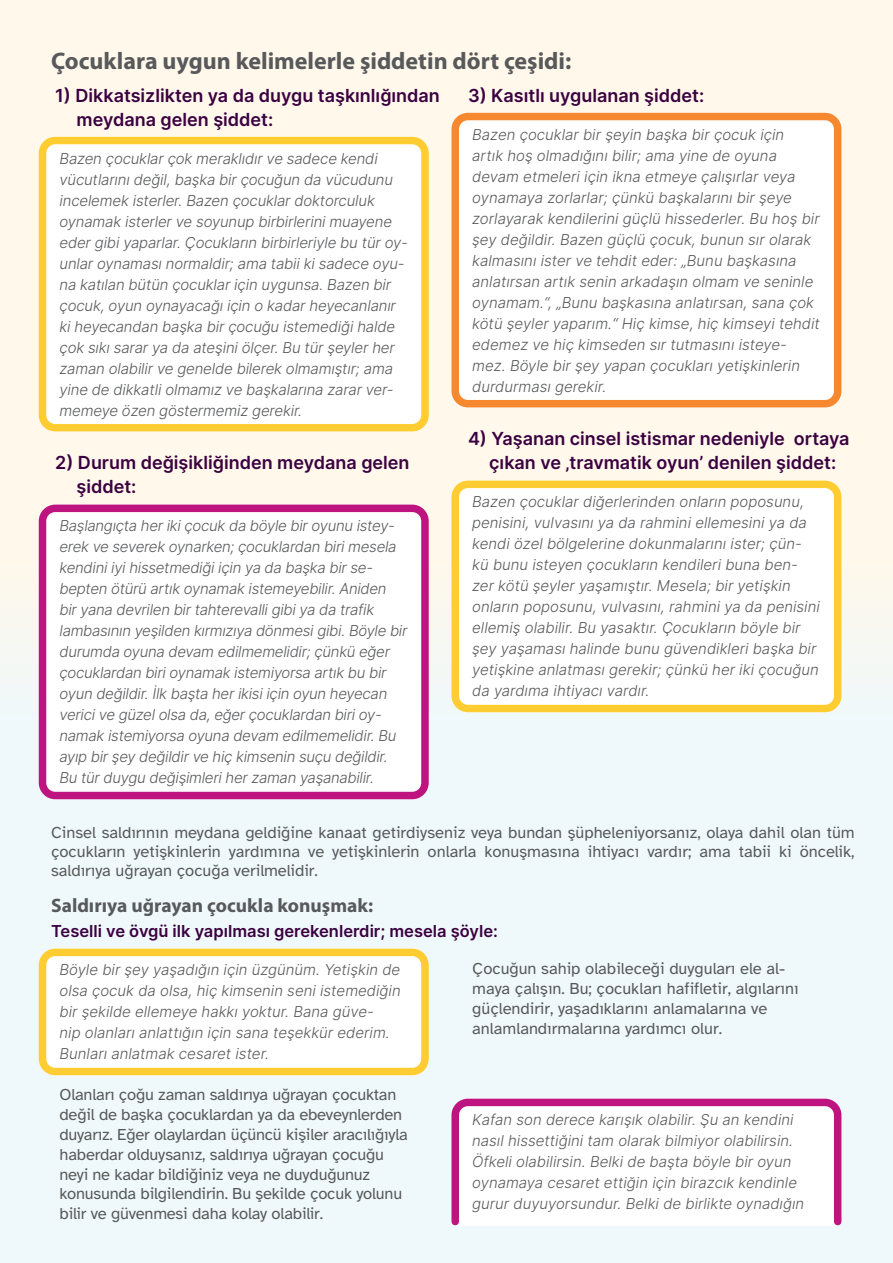
<style>
.page{position:relative;width:893px;height:1263px;background:#fff}
.page>*{position:absolute;margin:0;border:0;box-sizing:border-box;transform-origin:0 0}
.t1{font:700 24px "Myriad Pro";color:#58595b}
.t2{font:700 19.5px "Myriad Pro";color:#58595b}
.t3{font:600 18px/24px "Inter";color:#3b0040}
.t4{font:16.5px/19.8px "Atkinson Hyperlegible";letter-spacing:-.01em;color:#58595b}
.t5{font:600 16.5px "Inter";color:#3b0040}
.t6{font:italic 300 15px/21px "Inter";letter-spacing:-.005em;color:#58595b}
</style>
<div class="page">
<div style="left:0;top:0;width:893px;height:1263px;background:linear-gradient(to right,#f5f8f4,#f4f9f6)"></div>
<div style="left:43px;top:136px;width:382px;height:296px;background:#fff;border-radius:13px"></div>
<div style="left:39px;top:137px;width:390px;height:294px;border:8px solid #ffcc31;border-radius:13px"></div>
<div style="left:43px;top:504px;width:382px;height:296px;background:#fff;border-radius:13px"></div>
<div style="left:39px;top:505px;width:390px;height:294px;border:8px solid #be1480;border-radius:13px"></div>
<div style="left:455px;top:112px;width:383px;height:296px;background:#fff;border-radius:13px"></div>
<div style="left:451px;top:113px;width:390px;height:294px;border:8px solid #f6882f;border-radius:13px"></div>
<div style="left:455px;top:480px;width:383px;height:233px;background:#fff;border-radius:13px"></div>
<div style="left:451px;top:481px;width:390px;height:231px;border:8px solid #ffcc31;border-radius:13px"></div>
<div style="left:43px;top:948px;width:382px;height:128px;background:#fff;border-radius:13px"></div>
<div style="left:39px;top:948px;width:390px;height:127px;border:8px solid #ffcc31;border-radius:13px"></div>
<svg style="left:448px;top:1095px;width:397px;height:134px"></svg>
<h1 class="t1" style="left:51px;top:45px;width:522px">Çocuklara uygun kelimelerle şiddetin dört çeşidi:</h1>
<p class="t3" style="left:77px;top:83px;width:365px;text-indent:-21px">1) Dikkatsizlikten ya da duygu taşkınlığından meydana gelen şiddet:</p>
<p class="t6" style="left:60px;top:147px;width:350px">Bazen çocuklar çok meraklıdır ve sadece kendi vücutlarını değil, başka bir çocuğun da vücudunu incelemek isterler. Bazen çocuklar doktorculuk oynamak isterler ve soyunup birbirlerini muayene eder gibi yaparlar. Çocukların birbirleriyle bu tür oy&shy;unlar oynaması normaldir; ama tabii ki sadece oyu&shy;na katılan bütün çocuklar için uygunsa. Bazen bir çocuk, oyun oynayacağı için o kadar heyecanlanır ki heyecandan başka bir çocuğu istemediği halde çok sıkı sarar ya da ateşini ölçer. Bu tür şeyler her zaman olabilir ve genelde bilerek olmamıştır; ama yine de dikkatli olmamız ve başkalarına zarar ver&shy;memeye özen göstermemiz gerekir.</p>
<p class="t3" style="left:77px;top:450px;width:335px;text-indent:-21px">2) Durum değişikliğinden meydana gelen şiddet:</p>
<p class="t6" style="left:60px;top:515px;width:349px">Başlangıçta her iki çocuk da böyle bir oyunu istey&shy;erek ve severek oynarken; çocuklardan biri mesela kendini iyi hissetmediği için ya da başka bir se&shy;bepten ötürü artık oynamak istemeyebilir. Aniden bir yana devrilen bir tahterevalli gibi ya da trafik lambasının yeşilden kırmızıya dönmesi gibi. Böyle bir durumda oyuna devam edilmemelidir; çünkü eğer çocuklardan biri oynamak istemiyorsa artık bu bir oyun değildir. İlk başta her ikisi için oyun heyecan verici ve güzel olsa da, eğer çocuklardan biri oy&shy;namak istemiyorsa oyuna devam edilmemelidir. Bu ayıp bir şey değildir ve hiç kimsenin suçu değildir.<br>Bu tür duygu değişimleri her zaman yaşanabilir.</p>
<p class="t3" style="left:468px;top:83px;width:238px">3) Kasıtlı uygulanan şiddet:</p>
<p class="t6" style="left:472px;top:123px;width:349px">Bazen çocuklar bir şeyin başka bir çocuk için<br>artık hoş olmadığını bilir; ama yine de oyuna devam etmeleri için ikna etmeye çalışırlar veya oynamaya zorlarlar; çünkü başkalarını bir şeye zorlayarak kendilerini güçlü hissederler. Bu hoş bir şey değildir. Bazen güçlü çocuk, bunun sır olarak kalmasını ister ve tehdit eder: „Bunu başkasına anlatırsan artık senin arkadaşın olmam ve seninle oynamam.“, „Bunu başkasına anlatırsan, sana çok kötü şeyler yaparım.“ Hiç kimse, hiç kimseyi tehdit edemez ve hiç kimseden sır tutmasını isteye&shy;mez. Böyle bir şey yapan çocukları yetişkinlerin durdurması gerekir.</p>
<p class="t3" style="left:468px;top:426px;width:383px;text-align:center">4) Yaşanan cinsel istismar nedeniyle ortaya çıkan ve ‚travmatik oyun’ denilen şiddet:</p>
<p class="t6" style="left:472px;top:491px;width:349px">Bazen çocuklar diğerlerinden onların poposunu, penisini, vulvasını ya da rahmini ellemesini ya da kendi özel bölgelerine dokunmalarını ister; çün&shy;kü bunu isteyen çocukların kendileri buna ben&shy;zer kötü şeyler yaşamıştır. Mesela; bir yetişkin onların poposunu, vulvasını, rahmini ya da penisini ellemiş olabilir. Bu yasaktır. Çocukların böyle bir şey yaşaması halinde bunu güvendikleri başka bir yetişkine anlatması gerekir; çünkü her iki çocuğun da yardıma ihtiyacı vardır.</p>
<p class="t4" style="left:51px;top:824px;width:805px;line-height:18.9px;text-align:justify">Cinsel saldırının meydana geldiğine kanaat getirdiyseniz veya bundan şüpheleniyorsanız, olaya dahil olan tüm çocukların yetişkinlerin yardımına ve yetişkinlerin onlarla konuşmasına ihtiyacı vardır; ama tabii ki öncelik, saldırıya uğrayan çocuğa verilmelidir.</p>
<h2 class="t2" style="left:51px;top:892px;width:324px">Saldırıya uğrayan çocukla konuşmak:</h2>
<p class="t5" style="left:51px;top:919px;width:448px">Teselli ve övgü ilk yapılması gerekenlerdir; mesela şöyle:</p>
<p class="t6" style="left:60px;top:959px;width:343px">Böyle bir şey yaşadığın için üzgünüm. Yetişkin de olsa çocuk da olsa, hiç kimsenin seni istemediğin bir şekilde ellemeye hakkı yoktur. Bana güve-<br>nip olanları anlattığın için sana teşekkür ederim.<br>Bunları anlatmak cesaret ister.</p>
<p class="t4" style="left:60px;top:1085px;width:350px">Olanları çoğu zaman saldırıya uğrayan çocuktan değil de başka çocuklardan ya da ebeveynlerden duyarız. Eğer olaylardan üçüncü kişiler aracılığıyla haberdar olduysanız, saldırıya uğrayan çocuğu neyi ne kadar bildiğiniz veya ne duyduğunuz konusunda bilgilendirin. Bu şekilde çocuk yolunu bilir ve güvenmesi daha kolay olabilir.</p>
<p class="t4" style="left:472px;top:959px;width:328px">Çocuğun sahip olabileceği duyguları ele al&shy;maya çalışın. Bu; çocukları hafifletir, algılarını güçlendirir, yaşadıklarını anlamalarına ve anlamlandırmalarına yardımcı olur.</p>
<p class="t6" style="left:472px;top:1109px;width:333px">Kafan son derece karışık olabilir. Şu an kendini nasıl hissettiğini tam olarak bilmiyor olabilirsin.<br>Öfkeli olabilirsin. Belki de başta böyle bir oyun oynamaya cesaret ettiğin için birazcık kendinle gurur duyuyorsundur. Belki de birlikte oynadığın</p>
</div>
